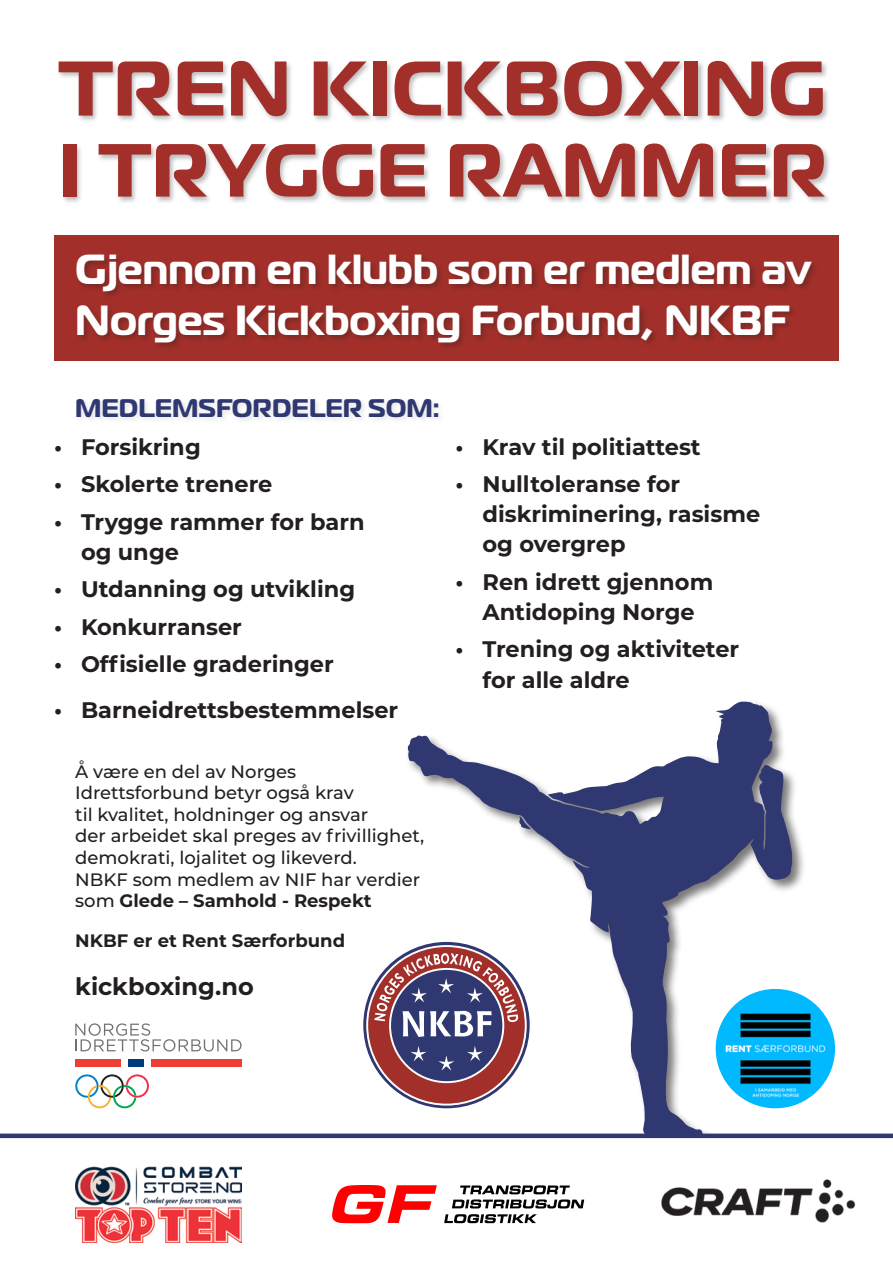
<style>
.page{position:relative;width:893px;height:1263px;background:#fff}
.page>*{position:absolute;margin:0;border:0;box-sizing:border-box;transform-origin:0 0}
.t1{font:700 77.25px "Magistral";letter-spacing:.01em;color:#a22f29}
.t2{font:700 75px "Magistral";letter-spacing:.01em;color:#a22f29}
.t3{font:700 42px/50.4px "Magistral";color:#fff}
.t4{font:700 25.5px "Magistral";color:#2f3871}
.t5{font:700 24px "Montserrat";color:#231f20}
.t6{font:700 22.5px/30px "Montserrat";color:#231f20}
.t7{font:500 18px/21.6px "Montserrat";color:#231f20}
.t8{font:700 18px "Montserrat";color:#231f20}
.s1{font-weight:700}
</style>
<div class="page">
<div style="left:54px;top:235px;width:785px;height:125px;background:#a22f29"></div>
<div style="left:406px;top:700px;width:400px;height:455px;background:#231f20;opacity:.6"></div>
<svg style="left:408px;top:702px;width:384px;height:431px"></svg>
<svg style="left:519px;top:816px;width:11px;height:13px"></svg>
<svg style="left:0;top:1133px;width:893px;height:91px"></svg>
<img style="left:659px;top:1178px;width:197px;height:45px">
<svg style="left:332px;top:1185px;width:105px;height:38px"></svg>
<svg style="left:452px;top:1185px;width:132px;height:23px"></svg>
<svg style="left:444px;top:1214px;width:93px;height:9px"></svg>
<img style="left:75px;top:1165px;width:167px;height:78px">
<svg style="left:363px;top:942px;width:167px;height:166px;background:#6c729a"></svg>
<div style="left:367px;top:946px;width:159px;height:158px;background:#a22f29;border-radius:50%"></div>
<div style="left:390px;top:969px;width:113px;height:113px;background:#2f3871;border-radius:50%"></div>
<svg style="left:374px;top:953px;width:144px;height:84px"></svg>
<svg style="left:438px;top:1055px;width:16px;height:16px"></svg>
<svg style="left:467px;top:1046px;width:16px;height:15px"></svg>
<svg style="left:410px;top:1046px;width:17px;height:15px"></svg>
<svg style="left:75px;top:1023px;width:167px;height:28px"></svg>
<div style="left:75px;top:1059px;width:46px;height:8px;background:#ee3e34"></div>
<div style="left:151px;top:1059px;width:91px;height:8px;background:#ee3e34"></div>
<div style="left:128px;top:1059px;width:15px;height:8px;background:#013d7d"></div>
<svg style="left:75px;top:1074px;width:74px;height:34px"></svg>
<div style="left:57px;top:59px;width:775px;height:145px;background:#231f20;opacity:.3"></div>
<div style="left:75px;top:253px;width:744px;height:97px;background:#231f20;opacity:.3"></div>
<div style="left:75px;top:397px;width:370px;height:28px;background:#f6f6f6"></div>
<img style="left:716px;top:989px;width:119px;height:119px;border-radius:60px">
<p class="t1" style="left:59px;top:38px;width:768px">TREN KICKBOXING</p>
<p class="t2" style="left:59px;top:121px;width:770px">I TRYGGE RAMMER</p>
<p class="t3" style="left:75px;top:244px;width:738px">Gjennom en klubb som er medlem av<br>Norges Kickboxing Forbund, NKBF</p>
<p class="t4" style="left:75px;top:391px;width:366px">MEDLEMSFORDELER SOM:</p>
<p class="t6" style="left:54px;top:431px;width:148px">• Forsikring</p>
<p class="t6" style="left:54px;top:468px;width:220px">• Skolerte trenere</p>
<p class="t6" style="left:81px;top:506px;width:285px;text-indent:-27px">• Trygge rammer for barn og unge</p>
<p class="t6" style="left:54px;top:573px;width:303px">• Utdanning og utvikling</p>
<p class="t6" style="left:54px;top:611px;width:189px">• Konkurranser</p>
<p class="t6" style="left:54px;top:648px;width:281px">• Offisielle graderinger</p>
<p class="t6" style="left:54px;top:693px;width:346px">• Barneidrettsbestemmelser</p>
<p class="t7" style="left:75px;top:760px;width:350px">Å være en del av Norges<br>Idrettsforbund betyr også krav<br>til kvalitet, holdninger og ansvar<br>der arbeidet skal preges av frivillighet, demokrati, lojalitet og likeverd.<br>NBKF som medlem av NIF har verdier som <span class="s1">Glede – Samhold - Respekt</span></p>
<p class="t8" style="left:75px;top:928px;width:271px">NKBF er et Rent Særforbund</p>
<p class="t5" style="left:75px;top:969px;width:180px">kickboxing.no</p>
<p class="t6" style="left:455px;top:431px;width:247px">• Krav til politiattest</p>
<p class="t6" style="left:482px;top:468px;width:279px;text-indent:-27px">• Nulltoleranse for diskriminering, rasisme og overgrep</p>
<p class="t6" style="left:455px;top:566px;width:259px;text-align:center">• Ren idrett gjennom<br>Antidoping Norge</p>
<p class="t6" style="left:482px;top:633px;width:258px;text-indent:-27px">• Trening og aktiviteter for alle aldre</p>
</div>
